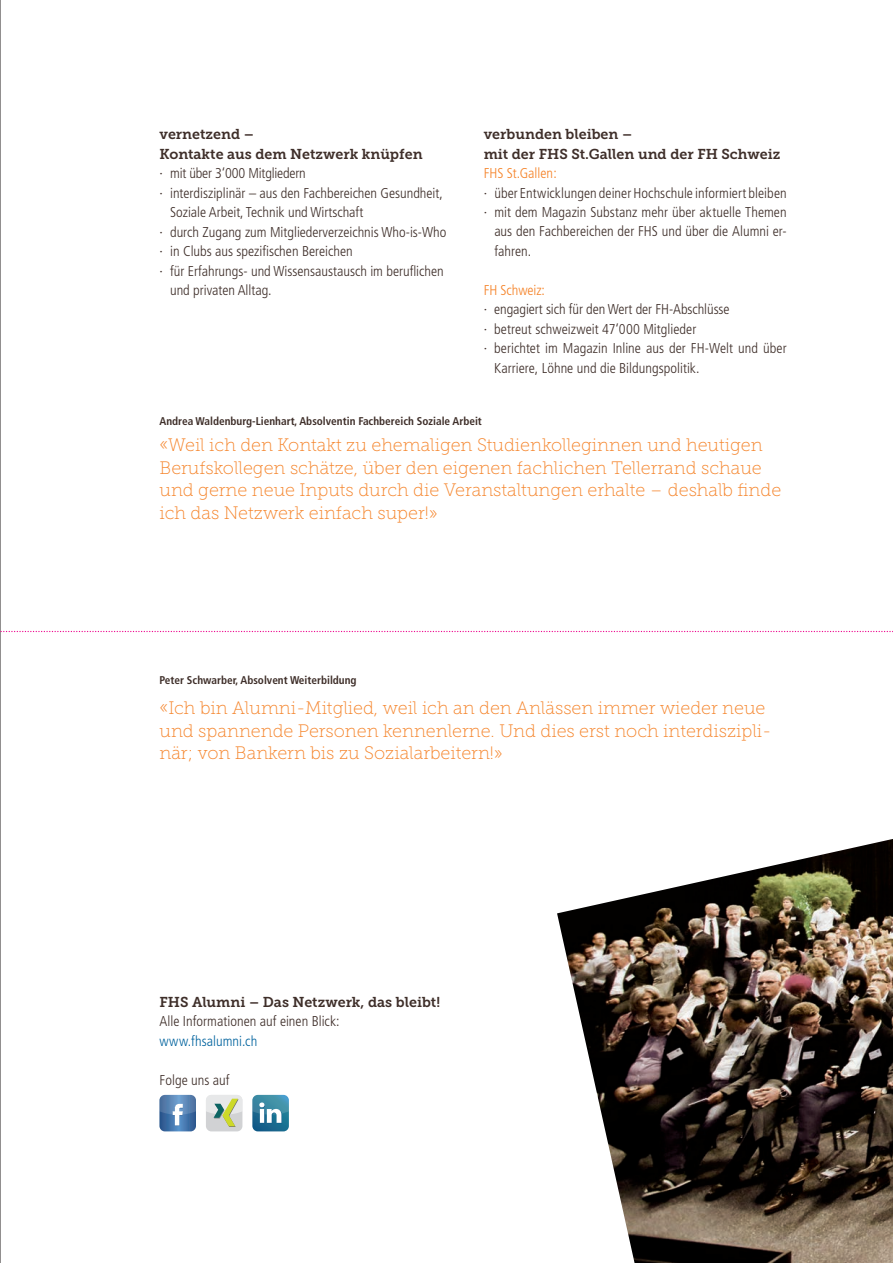
<style>
.page{position:relative;width:893px;height:1263px;background:#fff}
.page>*{position:absolute;margin:0;border:0;box-sizing:border-box;transform-origin:0 0}
.t1{font:18px/22.5px "Museo Slab 100";color:#f58227}
.t2{font:300 condensed 14.25px "Frutiger";color:#3e2e29}
.t3{font:14.25px/19.5px "Museo Slab 700";color:#3e2e29}
.t4{font:300 condensed 14.25px "Frutiger";letter-spacing:-.005em;color:#f58227}
.t5{font:300 condensed 14.25px "Frutiger";letter-spacing:.005em;color:#00639e}
.t6{font:700 condensed 11.25px "Frutiger";color:#3e2e29}
</style>
<div class="page">
<hr style="left:0;top:0;width:1px;height:1263px;background:#231f20">
<img style="left:557px;top:839px;width:336px;height:424px">
<svg style="left:159px;top:1095px;width:37px;height:36px"></svg>
<div style="left:206px;top:1095px;width:36px;height:36px;background:#d1d2d4;border-radius:5px"></div>
<svg style="left:206px;top:1095px;width:36px;height:32px"></svg>
<svg style="left:252px;top:1095px;width:37px;height:36px"></svg>
<svg style="left:0;top:631px;width:893px;height:1px"></svg>
<p class="t3" style="left:159px;top:124px;width:265px">vernetzend –<br>Kontakte aus dem Netzwerk knüpfen</p>
<p class="t2" style="left:159px;top:165px;width:148px">· mit über 3‘000 Mitgliedern</p>
<p class="t2" style="left:159px;top:185px;width:285px">· interdisziplinär – aus den Fachbereichen Gesundheit,</p>
<p class="t2" style="left:170px;top:204px;width:195px">Soziale Arbeit, Technik und Wirtschaft</p>
<p class="t2" style="left:159px;top:223px;width:288px">· durch Zugang zum Mitgliederverzeichnis Who-is-Who</p>
<p class="t2" style="left:159px;top:243px;width:195px">· in Clubs aus spezifischen Bereichen</p>
<p class="t2" style="left:159px;top:262px;width:286px">· für Erfahrungs- und Wissensaustausch im beruflichen</p>
<p class="t2" style="left:170px;top:282px;width:103px">und privaten Alltag.</p>
<p class="t3" style="left:484px;top:124px;width:298px">verbunden bleiben –<br>mit der FHS St.Gallen und der FH Schweiz</p>
<p class="t4" style="left:484px;top:165px;width:75px">FHS St.Gallen:</p>
<p class="t2" style="left:484px;top:184px;width:304px">· über Entwicklungen deiner Hochschule informiert bleiben</p>
<p class="t2" style="left:484px;top:204px;width:304px">· mit dem Magazin Substanz mehr über aktuelle Themen</p>
<p class="t2" style="left:494px;top:223px;width:294px">aus den Fachbereichen der FHS und über die Alumni er-</p>
<p class="t2" style="left:494px;top:243px;width:38px">fahren.</p>
<p class="t4" style="left:484px;top:282px;width:63px">FH Schweiz:</p>
<p class="t2" style="left:484px;top:301px;width:247px">· engagiert sich für den Wert der FH-Abschlüsse</p>
<p class="t2" style="left:484px;top:321px;width:214px">· betreut schweizweit 47‘000 Mitglieder</p>
<p class="t2" style="left:484px;top:340px;width:304px">· berichtet im Magazin Inline aus der FH-Welt und über</p>
<p class="t2" style="left:494px;top:360px;width:207px">Karriere, Löhne und die Bildungspolitik.</p>
<p class="t6" style="left:159px;top:414px;width:324px">Andrea Waldenburg-Lienhart, Absolventin Fachbereich Soziale Arbeit</p>
<p class="t1" style="left:159px;top:434px;width:623px">«Weil ich den Kontakt zu ehemaligen Studienkolleginnen und heutigen Berufskollegen schätze, über den eigenen fachlichen Tellerrand schaue und gerne neue Inputs durch die Veranstaltungen erhalte – deshalb finde ich das Netzwerk einfach super!»</p>
<p class="t6" style="left:159px;top:673px;width:199px">Peter Schwarber, Absolvent Weiterbildung</p>
<p class="t1" style="left:159px;top:697px;width:614px">«Ich bin Alumni-Mitglied, weil ich an den Anlässen immer wieder neue und spannende Personen kennenlerne. Und dies erst noch interdiszipli&shy;när; von Bankern bis zu Sozialarbeitern!»</p>
<p class="t3" style="left:159px;top:992px;width:282px">FHS Alumni – Das Netzwerk, das bleibt!</p>
<p class="t2" style="left:159px;top:1013px;width:182px">Alle Informationen auf einen Blick:</p>
<p class="t5" style="left:159px;top:1033px;width:99px">www.fhsalumni.ch</p>
<p class="t2" style="left:159px;top:1072px;width:72px">Folge uns auf</p>
</div>
